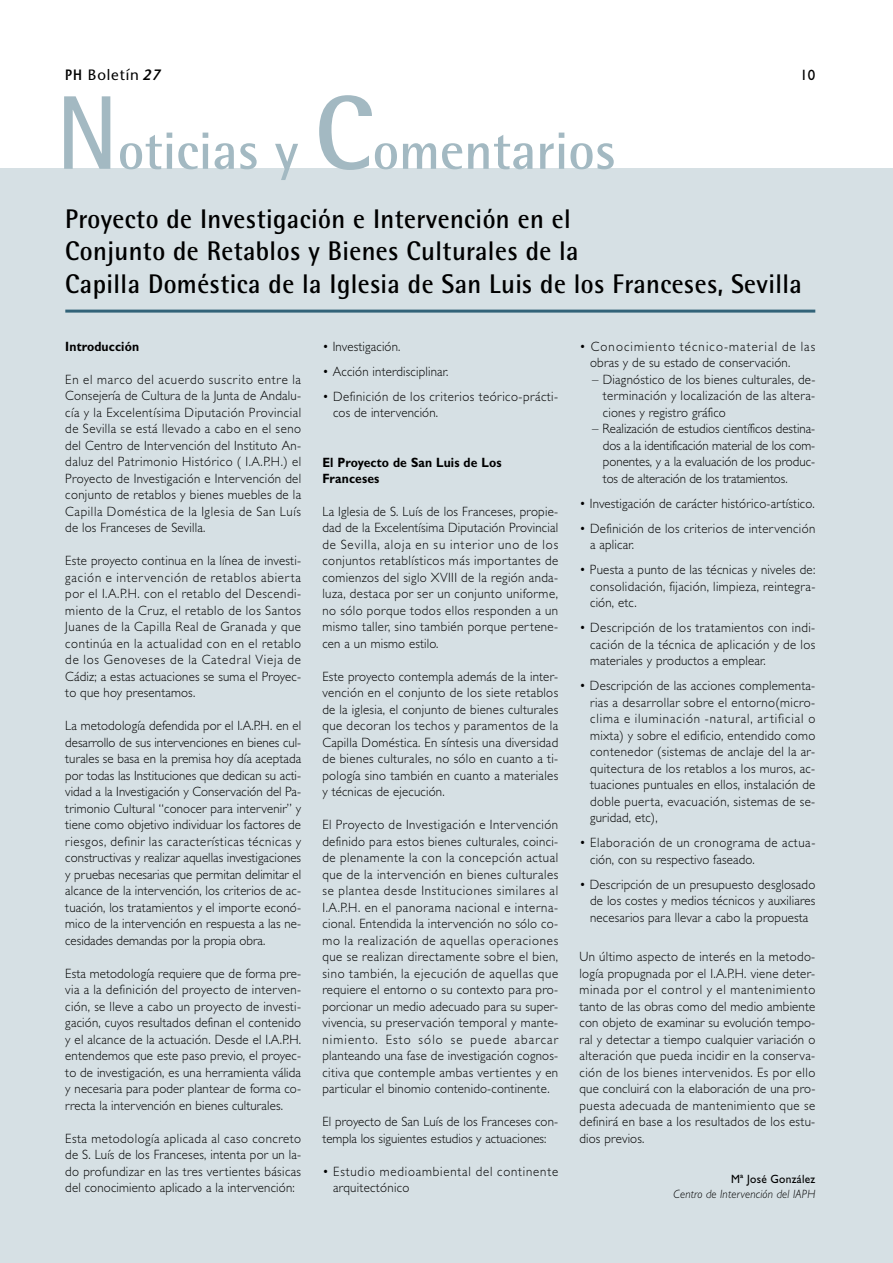
<style>
.page{position:relative;width:893px;height:1263px;background:#fff}
.page>*{position:absolute;margin:0;border:0;box-sizing:border-box;transform-origin:0 0}
.t1{font:700 52.5px "Rotis Semi Sans";color:#a3b9c2}
.t2{font:700 27px/32.4px "Rotis Semi Sans";letter-spacing:.015em;color:#000;scale:.95 1}
.t3{font:15px "Stone Sans";letter-spacing:.055em;color:#000}
.t4{font:15px "Gill Sans";color:#000}
.t5{font:300 13.5px/16.5px "Gill Sans";letter-spacing:.015em;color:#000;text-align:justify;scale:.95 1}
.t6{font:300 13.5px/16.5px "Gill Sans";letter-spacing:.085em;color:#000;scale:.95 1}
.t7{font:300 13.5px/16.5px "Gill Sans";letter-spacing:.045em;color:#000;scale:.95 1}
.t8{font:300 13.5px/16.5px "Gill Sans";letter-spacing:.04em;color:#000;scale:.95 1}
.t9{font:300 13.5px/16.5px "Gill Sans";letter-spacing:.065em;color:#000;scale:.95 1}
.t10{font:700 13.5px/16.5px "Gill Sans";letter-spacing:.01em;color:#000;scale:.9 1}
.t11{font:italic 300 12px "Gill Sans";letter-spacing:.015em;color:#000;scale:.95 1}
.t12{font:12px "Gill Sans";letter-spacing:.025em;color:#000;scale:.95 1}
.s1{font-weight:600}
.s2{font-weight:600;font-style:italic}
.s3{font-size:105px}
</style>
<div class="page">
<div style="left:0;top:168px;width:892px;height:1095px;background:#d6e0e4"></div>
<hr style="left:65px;top:310px;width:750px;height:3px;background:#326378">
<p class="t3" style="left:65px;top:69px;width:97px"><span class="s1">PH</span> Boletín <span class="s2">27</span></p>
<p class="t4" style="left:800px;top:69px;width:16px">10</p>
<h1 class="t1" style="left:57px;top:131px;width:561px"><span class="s3">N</span>oticias y <span class="s3">C</span>omentarios</h1>
<h2 class="t2" style="left:65px;top:205px;width:777px">Proyecto de Investigación e Intervención en el<br>Conjunto de Retablos y Bienes Culturales de la<br>Capilla Doméstica de la Iglesia de San Luis de los Franceses, Sevilla</h2>
<p class="t10" style="left:65px;top:340px;width:83px">Introducción</p>
<p class="t5" style="left:65px;top:373px;width:250px">En el marco del acuerdo suscrito entre la Consejería de Cultura de la Junta de Andalu&shy;cía y la Excelentísima Diputación Provincial de Sevilla se está llevado a cabo en el seno del Centro de Intervención del Instituto An&shy;daluz del Patrimonio Histórico ( I.A.P.H.) el Proyecto de Investigación e Intervención del conjunto de retablos y bienes muebles de la Capilla Doméstica de la Iglesia de San Luís de los Franceses de Sevilla.</p>
<p class="t5" style="left:65px;top:554px;width:250px">Este proyecto continua en la línea de investi&shy;gación e intervención de retablos abierta por el I.A.P.H. con el retablo del Descendi&shy;miento de la Cruz, el retablo de los Santos Juanes de la Capilla Real de Granada y que continúa en la actualidad con en el retablo de los Genoveses de la Catedral Vieja de Cádiz; a estas actuaciones se suma el Proyec&shy;to que hoy presentamos.</p>
<p class="t5" style="left:65px;top:719px;width:250px">La metodología defendida por el I.A.P.H. en el desarrollo de sus intervenciones en bienes cul&shy;turales se basa en la premisa hoy día aceptada por todas las Instituciones que dedican su acti&shy;vidad a la Investigación y Conservación del Pa&shy;trimonio Cultural “conocer para intervenir” y tiene como objetivo individuar los factores de riesgos, definir las características técnicas y constructivas y realizar aquellas investigaciones y pruebas necesarias que permitan delimitar el alcance de la intervención, los criterios de ac&shy;tuación, los tratamientos y el importe econó&shy;mico de la intervención en respuesta a las ne&shy;cesidades demandas por la propia obra.</p>
<p class="t5" style="left:65px;top:967px;width:250px">Esta metodología requiere que de forma pre&shy;via a la definición del proyecto de interven&shy;ción, se lleve a cabo un proyecto de investi&shy;gación, cuyos resultados definan el contenido y el alcance de la actuación. Desde el I.A.P.H. entendemos que este paso previo, el proyec&shy;to de investigación, es una herramienta válida y necesaria para poder plantear de forma co&shy;rrecta la intervención en bienes culturales.</p>
<p class="t5" style="left:65px;top:1132px;width:250px">Esta metodología aplicada al caso concreto de S. Luís de los Franceses, intenta por un la&shy;do profundizar en las tres vertientes básicas del conocimiento aplicado a la intervención:</p>
<p class="t5" style="left:322px;top:340px;width:84px">• Investigación.</p>
<p class="t5" style="left:322px;top:365px;width:134px">• Acción interdisciplinar.</p>
<p class="t8" style="left:333px;top:390px;width:238px;text-indent:-11px">• Definición de los criterios teórico-prácti&shy;cos de intervención.</p>
<p class="t10" style="left:322px;top:455px;width:201px">El Proyecto de San Luis de Los<br>Franceses</p>
<p class="t5" style="left:322px;top:505px;width:250px">La Iglesia de S. Luís de los Franceses, propie&shy;dad de la Excelentísima Diputación Provincial de Sevilla, aloja en su interior uno de los conjuntos retablísticos más importantes de comienzos del siglo XVIII de la región anda&shy;luza, destaca por ser un conjunto uniforme, no sólo porque todos ellos responden a un mismo taller, sino también porque pertene&shy;cen a un mismo estilo.</p>
<p class="t5" style="left:322px;top:670px;width:250px">Este proyecto contempla además de la inter&shy;vención en el conjunto de los siete retablos de la iglesia, el conjunto de bienes culturales que decoran los techos y paramentos de la Capilla Doméstica. En síntesis una diversidad de bienes culturales, no sólo en cuanto a ti&shy;pología sino también en cuanto a materiales y técnicas de ejecución.</p>
<p class="t5" style="left:322px;top:818px;width:250px">El Proyecto de Investigación e Intervención definido para estos bienes culturales, coinci&shy;de plenamente la con la concepción actual que de la intervención en bienes culturales se plantea desde Instituciones similares al I.A.P.H. en el panorama nacional e interna&shy;cional. Entendida la intervención no sólo co&shy;mo la realización de aquellas operaciones que se realizan directamente sobre el bien, sino también, la ejecución de aquellas que requiere el entorno o su contexto para pro&shy;porcionar un medio adecuado para su super&shy;vivencia, su preservación temporal y mante&shy;nimiento. Esto sólo se puede abarcar planteando una fase de investigación cognos&shy;citiva que contemple ambas vertientes y en particular el binomio contenido-continente.</p>
<p class="t5" style="left:322px;top:1115px;width:250px">El proyecto de San Luís de los Franceses con&shy;templa los siguientes estudios y actuaciones:</p>
<p class="t9" style="left:333px;top:1165px;width:238px;text-indent:-11px">• Estudio medioambiental del continente arquitectónico</p>
<p class="t6" style="left:590px;top:340px;width:238px;text-indent:-11px">• Conocimiento técnico-material de las obras y de su estado de conservación.</p>
<p class="t5" style="left:603px;top:373px;width:225px;text-indent:-11px">– Diagnóstico de los bienes culturales, de&shy;terminación y localización de las altera&shy;ciones y registro gráfico</p>
<p class="t5" style="left:603px;top:422px;width:225px;text-indent:-11px">– Realización de estudios científicos destina&shy;dos a la identificación material de los com&shy;ponentes, y a la evaluación de los produc&shy;tos de alteración de los tratamientos.</p>
<p class="t5" style="left:579px;top:496px;width:249px">• Investigación de carácter histórico-artístico.</p>
<p class="t5" style="left:590px;top:521px;width:238px;text-indent:-11px">• Definición de los criterios de intervención a aplicar.</p>
<p class="t5" style="left:590px;top:563px;width:238px;text-indent:-11px">• Puesta a punto de las técnicas y niveles de: consolidación, fijación, limpieza, reintegra&shy;ción, etc.</p>
<p class="t5" style="left:590px;top:621px;width:238px;text-indent:-11px">• Descripción de los tratamientos con indi&shy;cación de la técnica de aplicación y de los materiales y productos a emplear.</p>
<p class="t5" style="left:590px;top:679px;width:238px;text-indent:-11px">• Descripción de las acciones complementa&shy;rias a desarrollar sobre el entorno(micro&shy;clima e iluminación -natural, artificial o mixta) y sobre el edificio, entendido como contenedor (sistemas de anclaje del la ar&shy;quitectura de los retablos a los muros, ac&shy;tuaciones puntuales en ellos, instalación de doble puerta, evacuación, sistemas de se&shy;guridad, etc),</p>
<p class="t7" style="left:590px;top:836px;width:238px;text-indent:-11px">• Elaboración de un cronograma de actua&shy;ción, con su respectivo faseado.</p>
<p class="t5" style="left:590px;top:877px;width:238px;text-indent:-11px">• Descripción de un presupuesto desglosado de los costes y medios técnicos y auxiliares necesarios para llevar a cabo la propuesta</p>
<p class="t5" style="left:579px;top:950px;width:250px">Un último aspecto de interés en la metodo&shy;logía propugnada por el I.A.P.H. viene deter&shy;minada por el control y el mantenimiento tanto de las obras como del medio ambiente con objeto de examinar su evolución tempo&shy;ral y detectar a tiempo cualquier variación o alteración que pueda incidir en la conserva&shy;ción de los bienes intervenidos. Es por ello que concluirá con la elaboración de una pro&shy;puesta adecuada de mantenimiento que se definirá en base a los resultados de los estu&shy;dios previos.</p>
<p class="t12" style="left:731px;top:1175px;width:90px">Mª José González</p>
<p class="t11" style="left:673px;top:1189px;width:151px">Centro de Intervención del IAPH</p>
</div>
